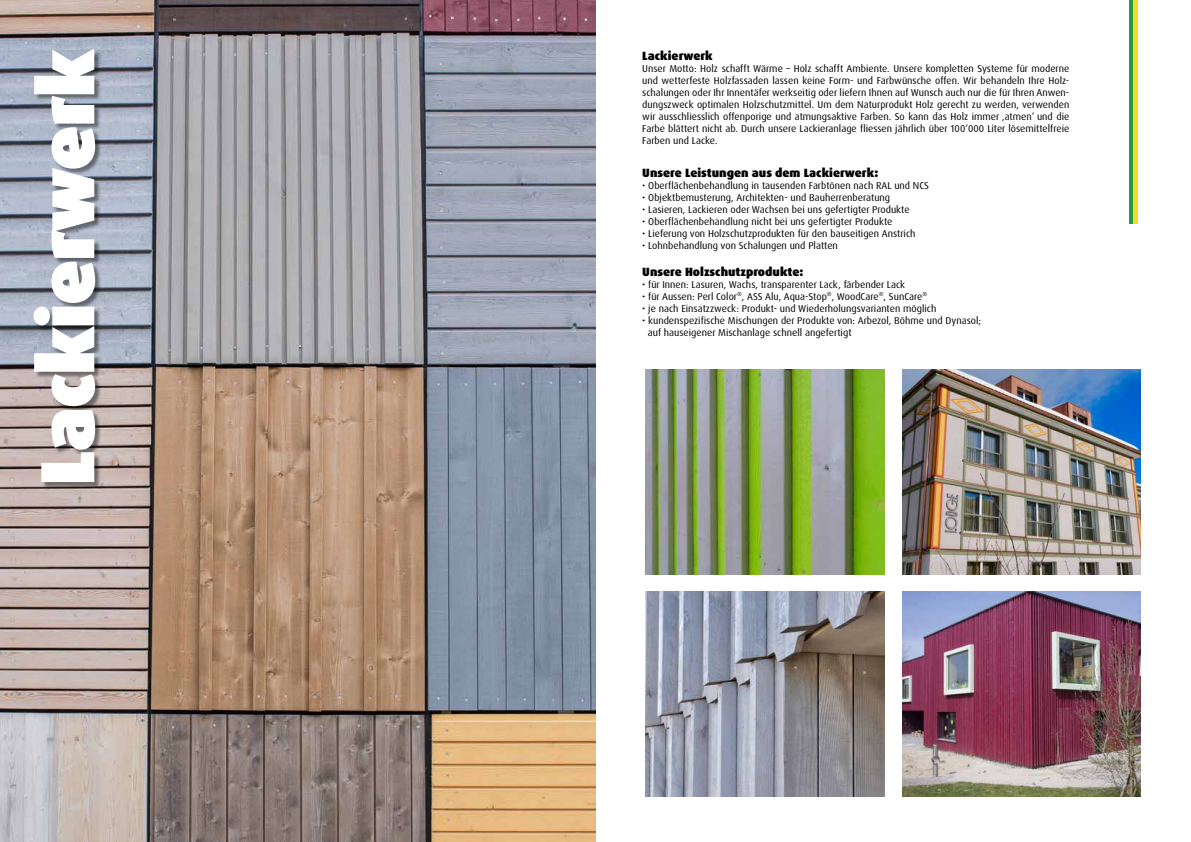
<style>
.page{position:relative;width:1191px;height:842px;background:#fff}
.page>*{position:absolute;margin:0;border:0;box-sizing:border-box;transform-origin:0 0}
.t1{font:900 74px "Dax OT";color:#fff}
.t2{font:900 12px "Dax OT";color:#000}
.t3{font:10px/12px "Dax OT";color:#000;text-align:justify}
</style>
<div class="page">
<img style="left:0;top:0;width:595px;height:842px">
<img style="left:645px;top:369px;width:239px;height:206px">
<img style="left:645px;top:591px;width:239px;height:206px">
<img style="left:902px;top:369px;width:238px;height:206px">
<img style="left:902px;top:591px;width:238px;height:206px">
<div style="left:34px;top:50px;width:68px;height:439px;background:#000;opacity:.44"></div>
<svg style="left:32px;top:48px;width:64px;height:435px;background:#95969d"></svg>
<div style="left:1128px;top:0;width:5px;height:224px;background:#269945"></div>
<div style="left:1133px;top:0;width:5px;height:224px;background:#f7db24"></div>
<h1 class="t1" style="left:20px;top:485px;width:436px;rotate:-90deg">Lackierwerk</h1>
<p class="t2" style="left:642px;top:48px;width:72px">Lackierwerk</p>
<p class="t3" style="left:642px;top:62px;width:428px">Unser Motto: Holz schafft Wärme – Holz schafft Ambiente. Unsere kompletten Systeme für moderne und wetterfeste Holzfassaden lassen keine Form- und Farbwünsche offen. Wir behandeln Ihre Holz&shy;schalungen oder Ihr Innentäfer werkseitig oder liefern Ihnen auf Wunsch auch nur die für Ihren Anwen&shy;dungszweck optimalen Holzschutzmittel. Um dem Naturprodukt Holz gerecht zu werden, verwenden wir ausschliesslich offenporige und atmungsaktive Farben. So kann das Holz immer ‚atmen‘ und die Farbe blättert nicht ab. Durch unsere Lackieranlage fliessen jährlich über 100‘000 Liter lösemittelfreie Farben und Lacke.</p>
<p class="t2" style="left:642px;top:165px;width:237px">Unsere Leistungen aus dem Lackierwerk:</p>
<p class="t3" style="left:642px;top:180px;width:288px">• Oberflächenbehandlung in tausenden Farbtönen nach RAL und NCS</p>
<p class="t3" style="left:642px;top:192px;width:249px">• Objektbemusterung, Architekten- und Bauherrenberatung</p>
<p class="t3" style="left:642px;top:204px;width:269px">• Lasieren, Lackieren oder Wachsen bei uns gefertigter Produkte</p>
<p class="t3" style="left:642px;top:216px;width:252px">• Oberflächenbehandlung nicht bei uns gefertigter Produkte</p>
<p class="t3" style="left:642px;top:228px;width:275px">• Lieferung von Holzschutzprodukten für den bauseitigen Anstrich</p>
<p class="t3" style="left:642px;top:240px;width:197px">• Lohnbehandlung von Schalungen und Platten</p>
<p class="t2" style="left:642px;top:264px;width:162px">Unsere Holzschutzprodukte:</p>
<p class="t3" style="left:642px;top:278px;width:264px">• für Innen: Lasuren, Wachs, transparenter Lack, färbender Lack</p>
<p class="t3" style="left:642px;top:290px;width:286px">• für Aussen: Perl Color<sup>®</sup>, ASS Alu, Aqua-Stop<sup>®</sup>, WoodCare<sup>®</sup>, SunCare<sup>®</sup></p>
<p class="t3" style="left:642px;top:302px;width:295px">• je nach Einsatzzweck: Produkt- und Wiederholungsvarianten möglich</p>
<p class="t3" style="left:648px;top:314px;width:335px;text-indent:-6px">• kundenspezifische Mischungen der Produkte von: Arbezol, Böhme und Dynasol; auf hauseigener Mischanlage schnell angefertigt</p>
</div>
